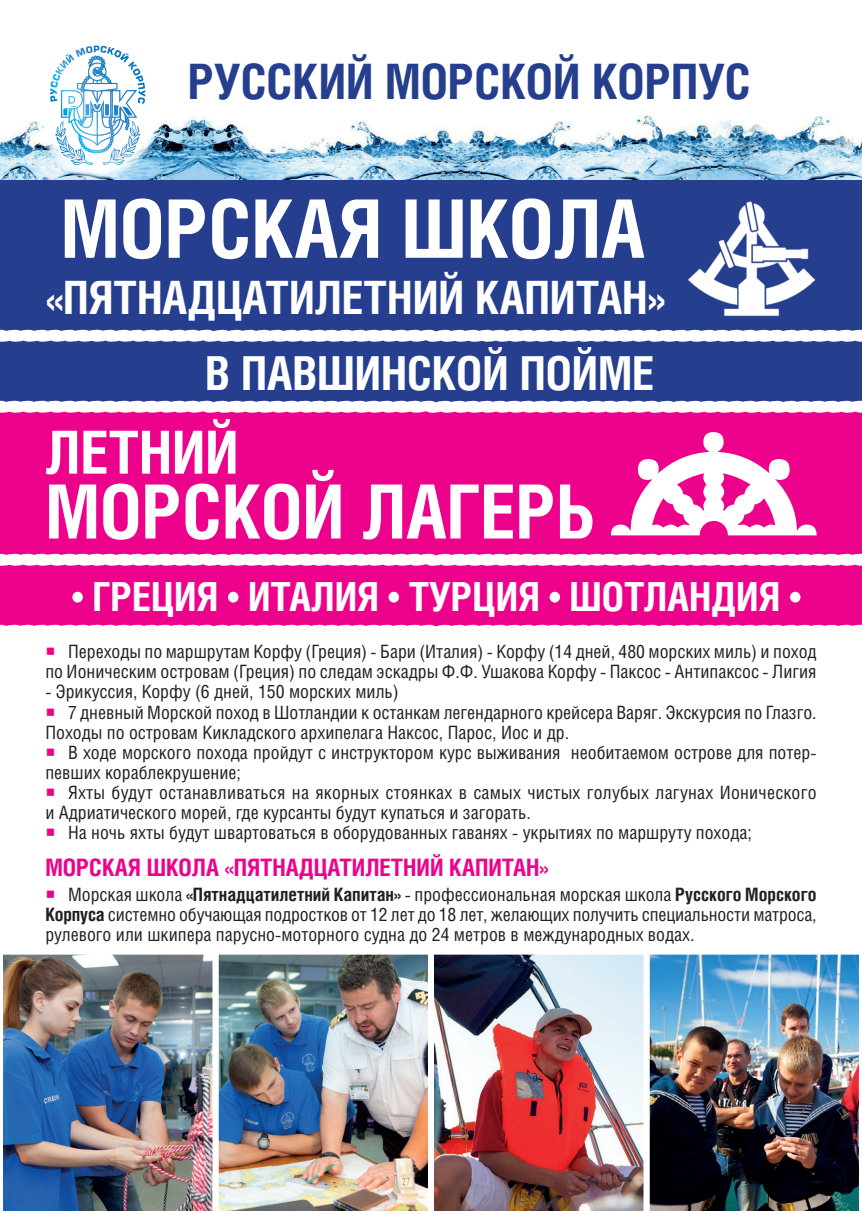
<style>
.page{position:relative;width:862px;height:1214px;background:#fff}
.page>*{position:absolute;margin:0;border:0;box-sizing:border-box;transform-origin:0 0}
.Zag_01{font:700 80.6px "Helios Cond";color:#fff}
.Zag_01-2{font:700 74.8px "Helios Cond";color:#fff}
.Zag_01-3{font:700 59.4px "Helios Cond";color:#fff}
.Zag_01-4{font:700 48.8px "Helios Cond";color:#253f8e}
.Zag_01-5{font:700 46.8px "Helios Cond";color:#fff}
.Zag_01-6{font:700 46px "Helios Cond";color:#fff}
.Zag_01-7{font:700 40px "Helios Cond";color:#fff}
.Zag_02{font:700 24px "Helios Cond";color:#ed028c}
.t1{font:18.4px/20px "Helios Cond";color:#231f20}
.s1{font-weight:700}
</style>
<div class="page">
<div style="left:0;top:364px;width:862px;height:266px;background:#ed028c"></div>
<img style="left:0;top:115px;width:862px;height:65px">
<div style="left:0;top:180px;width:862px;height:226px;background:#253f8e"></div>
<img style="left:649px;top:954px;width:210px;height:257px">
<div style="left:72px;top:591px;width:11px;height:11px;background:#fff;border-radius:50%"></div>
<div style="left:228px;top:591px;width:10px;height:11px;background:#fff;border-radius:50%"></div>
<div style="left:388px;top:591px;width:11px;height:11px;background:#fff;border-radius:50%"></div>
<div style="left:549px;top:591px;width:11px;height:11px;background:#fff;border-radius:50%"></div>
<div style="left:790px;top:591px;width:10px;height:11px;background:#fff;border-radius:50%"></div>
<svg style="left:0;top:329px;width:862px;height:13px;background:#e0e4ef"></svg>
<svg style="left:0;top:553px;width:862px;height:13px;background:#fcdbee"></svg>
<svg style="left:0;top:400px;width:862px;height:13px;background:#eae0ef"></svg>
<svg style="left:0;top:624px;width:862px;height:6px;background:#fbcee8"></svg>
<img style="left:218px;top:954px;width:210px;height:257px">
<img style="left:3px;top:954px;width:210px;height:257px">
<img style="left:434px;top:954px;width:210px;height:257px">
<img style="left:689px;top:201px;width:125px;height:115px">
<svg style="left:611px;top:432px;width:205px;height:103px"></svg>
<svg style="left:34px;top:30px;width:128px;height:150px"></svg>
<svg style="left:86px;top:46px;width:29px;height:9px"></svg>
<p class="Zag_01-4" style="left:188px;top:53px;width:564px">РУССКИЙ МОРСКОЙ КОРПУС</p>
<p class="Zag_01" style="left:61px;top:181px;width:585px">МОРСКАЯ ШКОЛА</p>
<p class="Zag_01-6" style="left:46px;top:270px;width:620px">«ПЯТНАДЦАТИЛЕТНИЙ КАПИТАН»</p>
<p class="Zag_01-5" style="left:205px;top:345px;width:450px">В ПАВШИНСКОЙ ПОЙМЕ</p>
<p class="Zag_01-3" style="left:45px;top:417px;width:195px">ЛЕТНИЙ</p>
<p class="Zag_01-2" style="left:45px;top:467px;width:552px">МОРСКОЙ ЛАГЕРЬ</p>
<p class="Zag_01-7" style="left:92px;top:573px;width:689px">ГРЕЦИЯ ИТАЛИЯ ТУРЦИЯ ШОТЛАНДИЯ</p>
<p class="t1" style="left:45px;top:641px;width:773px;text-align:right">Переходы по маршрутам Корфу (Греция) - Бари (Италия) - Корфу (14 дней, 480 морских миль) и поход<br>по Ионическим островам (Греция) по следам эскадры Ф.Ф. Ушакова Корфу - Паксос - Антипаксос - Лигия</p>
<p class="t1" style="left:45px;top:681px;width:355px">- Эрикуссия, Корфу (6 дней, 150 морских миль)</p>
<p class="t1" style="left:45px;top:701px;width:772px;text-indent:23px">7 дневный Морской поход в Шотландии к останкам легендарного крейсера Варяг. Экскурсия по Глазго.<br>Походы по островам Кикладского архипелага Наксос, Парос, Иос и др.</p>
<p class="t1" style="left:45px;top:741px;width:773px;text-indent:23px">В ходе морского похода пройдут с инструктором курс выживания необитаемом острове для потер&shy;певших кораблекрушение;</p>
<p class="t1" style="left:45px;top:781px;width:772px;text-indent:23px">Яхты будут останавливаться на якорных стоянках в самых чистых голубых лагунах Ионического и Адриатического морей, где курсанты будут купаться и загорать.</p>
<p class="t1" style="left:68px;top:821px;width:685px">На ночь яхты будут швартоваться в оборудованных гаванях - укрытиях по маршруту похода;</p>
<p class="Zag_02" style="left:45px;top:852px;width:505px">МОРСКАЯ ШКОЛА «ПЯТНАДЦАТИЛЕТНИЙ КАПИТАН»</p>
<p class="t1" style="left:45px;top:884px;width:773px;text-align:justify;text-indent:23px">Морская школа <span class="s1">«Пятнадцатилетний Капитан»</span> - профессиональная морская школа <span class="s1">Русского Морского Корпуса</span> системно обучающая подростков от 12 лет до 18 лет, желающих получить специальности матроса, рулевого или шкипера парусно-моторного судна до 24 метров в международных водах.</p>
</div>
